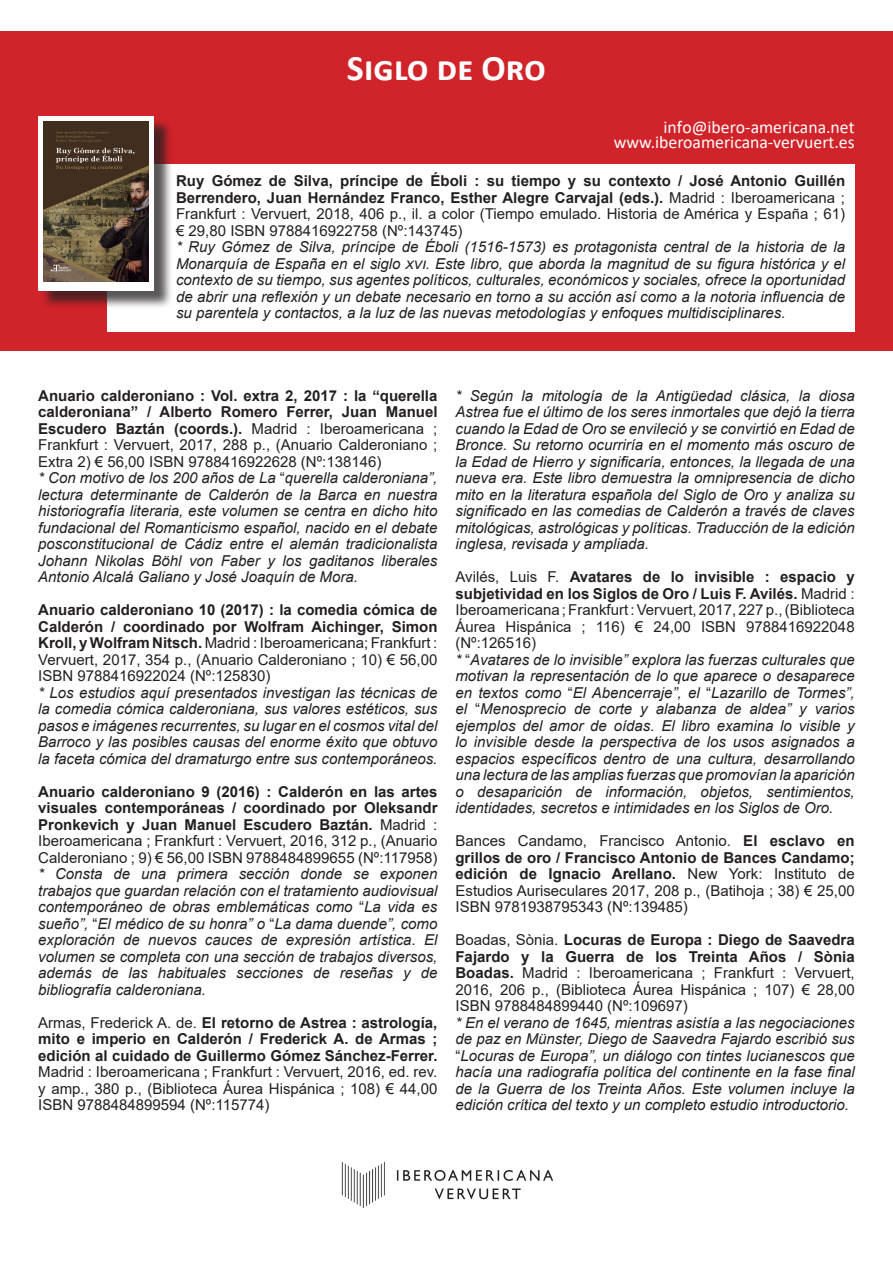
<style>
.page{position:relative;width:893px;height:1263px;background:#fff}
.page>*{position:absolute;margin:0;border:0;box-sizing:border-box;transform-origin:0 0}
.t1{font:700 36px "Calibri";color:#fff}
.t2{font:17.7px "Calibri";color:#fff}
.t3{font:italic 15px/16.5px "Arial";color:#231f20;text-align:justify}
.t4{font:15px/16.5px "Arial";color:#231f20;text-align:justify}
.t5{font:700 15px/16.5px "Arial";color:#231f20;text-align:justify}
.s1{font-weight:700}
.s2{font-weight:400}
.s3{font-style:normal}
</style>
<div class="page">
<div style="left:1px;top:32px;width:892px;height:319px;background:#d1232a"></div>
<div style="left:107px;top:164px;width:748px;height:168px;background:#fff"></div>
<div style="left:41px;top:118px;width:132px;height:191px;background:#231f20;opacity:.75"></div>
<div style="left:38px;top:116px;width:116px;height:174px;background:#fff"></div>
<img style="left:44px;top:122px;width:104px;height:160px">
<img style="left:396px;top:1170px;width:158px;height:30px">
<img style="left:341px;top:1161px;width:44px;height:47px">
<p class="t1" style="left:347px;top:42px;width:200px">Siglo de Oro</p>
<p class="t2" style="left:664px;top:115px;width:193px">info@ibero-americana.net</p>
<p class="t4" style="left:176px;top:172px;width:671px"><span class="s1">Ruy Gómez de Silva, príncipe de Éboli : su tiempo y su contexto / José Antonio Guillén Berrendero, Juan Hernández Franco, Esther Alegre Carvajal (eds.).</span> Madrid : Iberoamericana ; Frankfurt : Vervuert, 2018, 406 p., il. a color (Tiempo emulado. Historia de América y España ; 61) € 29,80 ISBN 9788416922758 (Nº:143745)</p>
<p class="t3" style="left:176px;top:239px;width:671px">* Ruy Gómez de Silva, príncipe de Éboli (1516-1573) es protagonista central de la historia de la Monarquía de España en el siglo xvi. Este libro, que aborda la magnitud de su figura histórica y el contexto de su tiempo, sus agentes políticos, culturales, económicos y sociales, ofrece la oportunidad de abrir una reflexión y un debate necesario en torno a su acción así como a la notoria influencia de su parentela y contactos, a la luz de las nuevas metodologías y enfoques multidisciplinares.</p>
<p class="t2" style="left:614px;top:130px;width:242px">www.iberoamericana-vervuert.es</p>
<p class="t5" style="left:38px;top:387px;width:401px">Anuario calderoniano : Vol. extra 2, 2017 : la “querella calderoniana” / Alberto Romero Ferrer, Juan Manuel Escudero Baztán (coords.). <span class="s2">Madrid : Iberoamericana ; Frankfurt : Vervuert, 2017, 288 p., (Anuario Calderoniano ; Extra 2) € 56,00 ISBN 9788416922628 (Nº:138146)</span></p>
<p class="t3" style="left:38px;top:470px;width:401px">* Con motivo de los 200 años de La <span class="s3">“</span>querella calderoniana”, lectura determinante de Calderón de la Barca en nuestra historiografía literaria, este volumen se centra en dicho hito fundacional del Romanticismo español, nacido en el debate posconstitucional de Cádiz entre el alemán tradicionalista Johann Nikolas Böhl von Faber y los gaditanos liberales Antonio Alcalá Galiano y José Joaquín de Mora.</p>
<p class="t5" style="left:38px;top:602px;width:401px">Anuario calderoniano 10 (2017) : la comedia cómica de Calderón / coordinado por Wolfram Aichinger, Simon Kroll, y Wolfram Nitsch. <span class="s2">Madrid : Iberoamericana; Frankfurt :<br>Vervuert, 2017, 354 p., (Anuario Calderoniano ; 10) € 56,00<br>ISBN 9788416922024 (Nº:125830)</span></p>
<p class="t3" style="left:38px;top:684px;width:401px">* Los estudios aquí presentados investigan las técnicas de la comedia cómica calderoniana, sus valores estéticos, sus pasos e imágenes recurrentes, su lugar en el cosmos vital del Barroco y las posibles causas del enorme éxito que obtuvo la faceta cómica del dramaturgo entre sus contemporáneos.</p>
<p class="t5" style="left:38px;top:783px;width:401px">Anuario calderoniano 9 (2016) : Calderón en las artes visuales contemporáneas / coordinado por Oleksandr Pronkevich y Juan Manuel Escudero Baztán. <span class="s2">Madrid :<br>Iberoamericana ; Frankfurt : Vervuert, 2016, 312 p., (Anuario Calderoniano ; 9) € 56,00 ISBN 9788484899655 (Nº:117958)</span></p>
<p class="t3" style="left:38px;top:866px;width:401px">* Consta de una primera sección donde se exponen trabajos que guardan relación con el tratamiento audiovisual contemporáneo de obras emblemáticas como <span class="s3">“</span>La vida es sueño”, <span class="s3">“</span>El médico de su honra” o <span class="s3">“</span>La dama duende”, como exploración de nuevos cauces de expresión artística. El volumen se completa con una sección de trabajos diversos, además de las habituales secciones de reseñas y de bibliografía calderoniana.</p>
<p class="t4" style="left:38px;top:1014px;width:401px">Armas, Frederick A. de. <span class="s1">El retorno de Astrea : astrología, mito e imperio en Calderón / Frederick A. de Armas ; edición al cuidado de Guillermo Gómez Sánchez-Ferrer.<br></span>Madrid : Iberoamericana ; Frankfurt : Vervuert, 2016, ed. rev. y amp., 380 p., (Biblioteca Áurea Hispánica ; 108) € 44,00<br>ISBN 9788484899594 (Nº:115774)</p>
<p class="t3" style="left:455px;top:387px;width:401px">* Según la mitología de la Antigüedad clásica, la diosa Astrea fue el último de los seres inmortales que dejó la tierra cuando la Edad de Oro se envileció y se convirtió en Edad de Bronce. Su retorno ocurriría en el momento más oscuro de la Edad de Hierro y significaría, entonces, la llegada de una nueva era. Este libro demuestra la omnipresencia de dicho mito en la literatura española del Siglo de Oro y analiza su significado en las comedias de Calderón a través de claves mitológicas, astrológicas y políticas. Traducción de la edición inglesa, revisada y ampliada.</p>
<p class="t4" style="left:455px;top:568px;width:401px">Avilés, Luis F. <span class="s1">Avatares de lo invisible : espacio y subjetividad en los Siglos de Oro / Luis F. Avilés.</span> Madrid :<br>Iberoamericana ; Frankfurt : Vervuert, 2017, 227 p., (Biblioteca Áurea Hispánica ; 116) € 24,00 ISBN 9788416922048 (Nº:126516)</p>
<p class="t3" style="left:455px;top:651px;width:401px">* <span class="s3">“</span>Avatares de lo invisible” explora las fuerzas culturales que motivan la representación de lo que aparece o desaparece en textos como <span class="s3">“</span>El Abencerraje”, el <span class="s3">“</span>Lazarillo de Tormes”, el <span class="s3">“</span>Menosprecio de corte y alabanza de aldea” y varios ejemplos del amor de oídas. El libro examina lo visible y lo invisible desde la perspectiva de los usos asignados a espacios específicos dentro de una cultura, desarrollando una lectura de las amplias fuerzas que promovían la aparición o desaparición de información, objetos, sentimientos, identidades, secretos e intimidades en los Siglos de Oro.</p>
<p class="t4" style="left:455px;top:832px;width:401px">Bances Candamo, Francisco Antonio. <span class="s1">El esclavo en grillos de oro / Francisco Antonio de Bances Candamo; edición de Ignacio Arellano.</span> New York: Instituto de Estudios Auriseculares 2017, 208 p., (Batihoja ; 38) € 25,00<br>ISBN 9781938795343 (Nº:139485)</p>
<p class="t4" style="left:455px;top:931px;width:401px">Boadas, Sònia. <span class="s1">Locuras de Europa : Diego de Saavedra Fajardo y la Guerra de los Treinta Años / Sònia Boadas.</span> Madrid : Iberoamericana ; Frankfurt : Vervuert, 2016, 206 p., (Biblioteca Áurea Hispánica ; 107) € 28,00<br>ISBN 9788484899440 (Nº:109697)</p>
<p class="t3" style="left:455px;top:1014px;width:401px">* En el verano de 1645, mientras asistía a las negociaciones de paz en Münster, Diego de Saavedra Fajardo escribió sus <span class="s3">“</span>Locuras de Europa”, un diálogo con tintes lucianescos que hacía una radiografía política del continente en la fase final de la Guerra de los Treinta Años. Este volumen incluye la edición crítica del texto y un completo estudio introductorio.</p>
</div>
